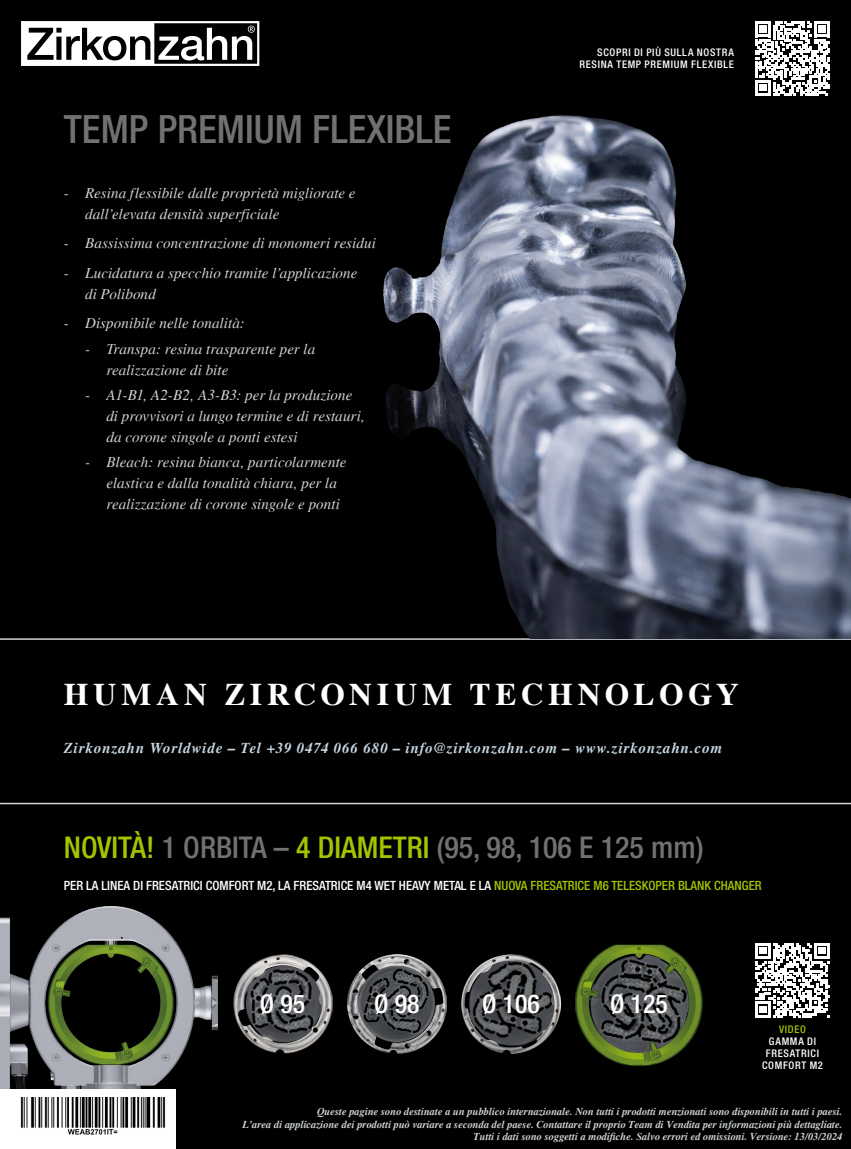
<style>
.page{position:relative;width:851px;height:1149px;background:#fff}
.page>*{position:absolute;margin:0;border:0;box-sizing:border-box;transform-origin:0 0}
.t1{font:500 condensed 39px "Helvetica Neue LT Std";color:#707172}
.t2{font:700 31.5px "Times";letter-spacing:.145em;color:#fff}
.t3{font:500 condensed 30px "Helvetica Neue LT Std";color:#707172}
.t4{font:500 condensed 25.8px "Helvetica Neue LT Std";color:#fff}
.t5{font:italic 15px/21px "Times";letter-spacing:.005em;color:#d1d6da}
.t6{font:italic 700 15px "Times";letter-spacing:.06em;color:#c5d7e4}
.t7{font:500 condensed 12.75px "Helvetica Neue LT Std";color:#fff}
.t8{font:italic 700 10.5px/12.6px "Times";color:#d1d6da;text-align:right}
.t9{font:500 condensed 10.5px/12px "Helvetica Neue LT Std";letter-spacing:.065em;color:#fff;text-align:right}
.t10{font:500 condensed 10.5px "Helvetica Neue LT Std";letter-spacing:.065em;color:#a4c400}
.s1{color:#a4c400}
</style>
<div class="page">
<div style="left:0;top:0;width:850px;height:1148px;background:#000"></div>
<svg style="left:0;top:638px;width:850px;height:166px"></svg>
<svg style="left:21px;top:21px;width:238px;height:45px"></svg>
<div style="left:108px;top:40px;width:13px;height:16px;background:#fff;border-radius:50%"></div>
<img style="left:383px;top:115px;width:467px;height:523px">
<img style="left:0;top:906px;width:218px;height:183px">
<img style="left:461px;top:954px;width:99px;height:98px">
<img style="left:233px;top:954px;width:99px;height:98px">
<img style="left:347px;top:954px;width:99px;height:98px">
<img style="left:575px;top:944px;width:127px;height:121px">
<div style="left:0;top:1089px;width:175px;height:59px;background:#fff"></div>
<img style="left:20px;top:1097px;width:146px;height:38px">
<svg style="left:755px;top:21px;width:74px;height:75px"></svg>
<svg style="left:755px;top:943px;width:74px;height:74px"></svg>
<h1 class="t1" style="left:64px;top:106px;width:389px">TEMP PREMIUM FLEXIBLE</h1>
<p class="t5" style="left:85px;top:182px;width:272px;text-indent:-21px">- Resina flessibile dalle proprietà migliorate e dall’elevata densità superficiale</p>
<p class="t5" style="left:64px;top:233px;width:313px">- Bassissima concentrazione di monomeri residui</p>
<p class="t5" style="left:85px;top:262px;width:274px;text-indent:-21px">- Lucidatura a specchio tramite l’applicazione di Polibond</p>
<p class="t5" style="left:64px;top:313px;width:182px">- Disponibile nelle tonalità:</p>
<p class="t5" style="left:106px;top:338px;width:210px;text-indent:-21px">- Transpa: resina trasparente per la realizzazione di bite</p>
<p class="t5" style="left:106px;top:384px;width:260px;text-indent:-21px">- A1-B1, A2-B2, A3-B3: per la produzione di provvisori a lungo termine e di restauri, da corone singole a ponti estesi</p>
<p class="t5" style="left:106px;top:452px;width:241px;text-indent:-21px">- Bleach: resina bianca, particolarmente elastica e dalla tonalità chiara, per la realizzazione di corone singole e ponti</p>
<p class="t9" style="left:579px;top:46px;width:156px">SCOPRI DI PIÙ SULLA NOSTRA<br>RESINA TEMP PREMIUM FLEXIBLE</p>
<h2 class="t2" style="left:64px;top:675px;width:676px">HUMAN ZIRCONIUM TECHNOLOGY</h2>
<p class="t6" style="left:64px;top:738px;width:660px">Zirkonzahn Worldwide – Tel +39 0474 066 680 – info@zirkonzahn.com – www.zirkonzahn.com</p>
<h3 class="t3" style="left:64px;top:828px;width:641px"><span class="s1">NOVITÀ!</span> 1 ORBITA – <span class="s1">4 DIAMETRI</span> (95, 98, 106 E 125 mm)</h3>
<p class="t7" style="left:64px;top:877px;width:699px">PER LA LINEA DI FRESATRICI COMFORT M2, LA FRESATRICE M4 WET HEAVY METAL E LA <span class="s1">NUOVA FRESATRICE M6 TELESKOPER BLANK CHANGER</span></p>
<h3 class="t4" style="left:260px;top:987px;width:47px">Ø 95</h3>
<h3 class="t4" style="left:374px;top:987px;width:47px">Ø 98</h3>
<h3 class="t4" style="left:482px;top:987px;width:59px">Ø 106</h3>
<h3 class="t4" style="left:610px;top:987px;width:59px">Ø 125</h3>
<p class="t10" style="left:778px;top:1023px;width:28px">VIDEO</p>
<p class="t9" style="left:762px;top:1035px;width:62px;text-align:center">GAMMA DI<br>FRESATRICI<br>COMFORT M2</p>
<p class="t8" style="left:242px;top:1105px;width:601px">Queste pagine sono destinate a un pubblico internazionale. Non tutti i prodotti menzionati sono disponibili in tutti i paesi.<br>L’area di applicazione dei prodotti può variare a seconda del paese. Contattare il proprio Team di Vendita per informazioni più dettagliate.<br>Tutti i dati sono soggetti a modifiche. Salvo errori ed omissioni. Versione: 13/03/2024</p>
</div>
